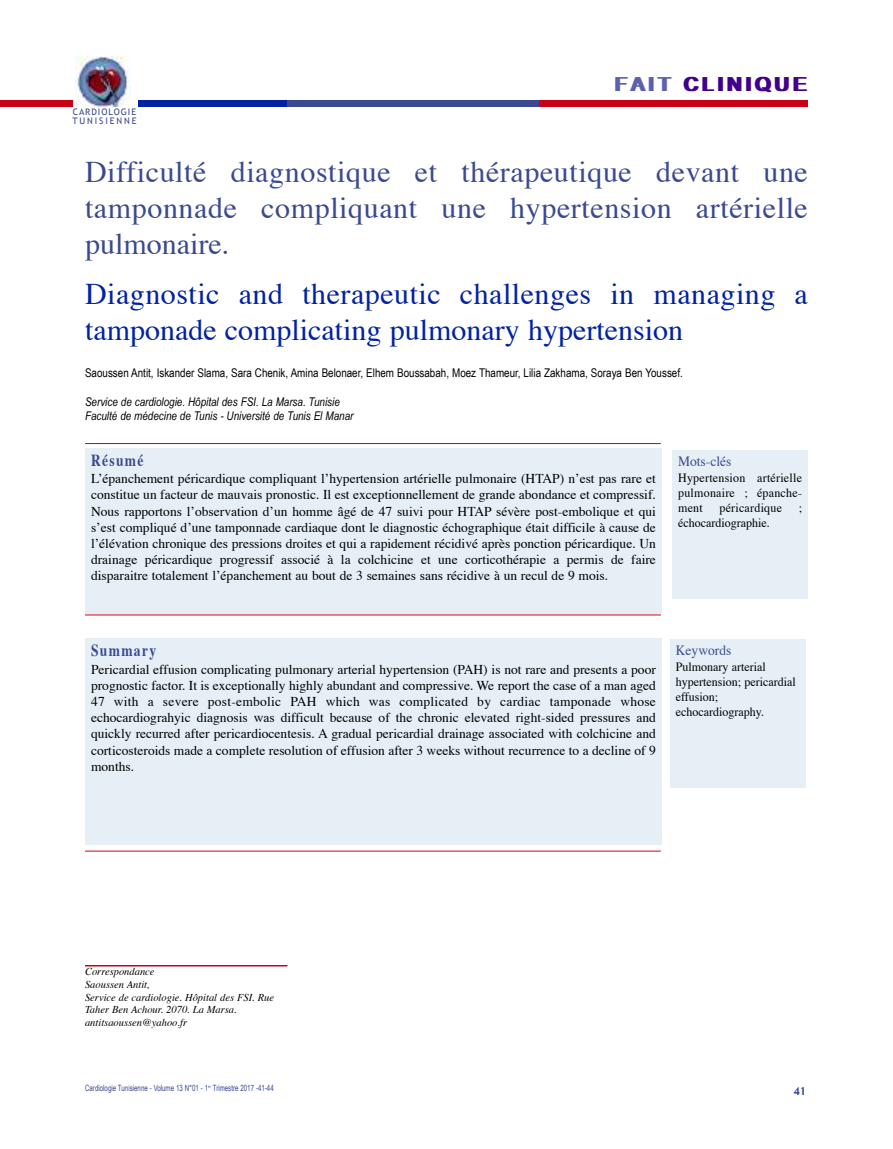
<style>
.page{position:relative;width:893px;height:1149px;background:#fff}
.page>*{position:absolute;margin:0;border:0;box-sizing:border-box;transform-origin:0 0}
.t1{font:30px/36px "Times";letter-spacing:.02em;color:#3b4990;text-align:justify}
.t2{font:30px/36px "Times";letter-spacing:.01em;color:#0022a3}
.t3{font:900 19.5px "Arial";letter-spacing:.07em;color:#41008b}
.t4{font:700 16.8px "Times";letter-spacing:.1em;color:#3b4990;scale:.8 1}
.t5{font:14.1px "Times";color:#3b4990;scale:.95 1}
.t6{font:13.5px/16.2px "Times";color:#000;text-align:justify}
.t7{font:12.6px/15px "Times";color:#000;text-align:justify;scale:.95 1}
.t8{font:12.6px "Times";letter-spacing:.02em;color:#000;scale:.95 1}
.t9{font:12px "Arial Narrow";color:#000}
.t10{font:italic 12px/14.4px "Arial Narrow";color:#000}
.t11{font:italic 10.5px/12.6px "Times";color:#000}
.t12{font:10.5px "Gadget";color:#3b4990}
.t13{font:9px/9px "Trebuchet MS";letter-spacing:.105em;color:#3b4990}
.t14{font:8.7px "Arial Narrow";color:#3b4990;scale:.87 1}
.s1{color:#5a60ad}
</style>
<div class="page">
<div style="left:85px;top:448px;width:577px;height:165px;background:#e5eff5"></div>
<div style="left:85px;top:638px;width:577px;height:206px;background:#e5eff5"></div>
<hr style="left:85px;top:964px;width:202px;height:2px;background:#ca0016">
<div style="left:672px;top:450px;width:136px;height:149px;background:#e5eff5"></div>
<div style="left:670px;top:639px;width:136px;height:149px;background:#e5eff5"></div>
<hr style="left:85px;top:443px;width:576px;height:1px;background:#ca0016">
<hr style="left:85px;top:614px;width:576px;height:1px;background:#ca0016">
<hr style="left:85px;top:850px;width:576px;height:1px;background:#ca0016">
<div style="left:0;top:100px;width:73px;height:6px;background:#ca0016"></div>
<div style="left:138px;top:100px;width:149px;height:6px;background:#0022a3"></div>
<div style="left:287px;top:100px;width:253px;height:6px;background:#3b4990"></div>
<div style="left:539px;top:100px;width:269px;height:6px;background:#ca0016"></div>
<img style="left:75px;top:56px;width:56px;height:50px">
<p class="t13" style="left:72px;top:107px;width:66px">CARDIOLOGIE<br>TUNISIENNE</p>
<h2 class="t3" style="left:614px;top:77px;width:196px"><span class="s1">FAIT</span> CLINIQUE</h2>
<h1 class="t1" style="left:85px;top:156px;width:724px">Difficulté diagnostique et thérapeutique devant une tamponnade compliquant une hypertension artérielle pulmonaire.</h1>
<h1 class="t2" style="left:85px;top:278px;width:724px">Diagnostic and therapeutic challenges in managing a tamponade complicating pulmonary hypertension</h1>
<p class="t9" style="left:85px;top:366px;width:599px">Saoussen Antit, Iskander Slama, Sara Chenik, Amina Belonaer, Elhem Boussabah, Moez Thameur, Lilia Zakhama, Soraya Ben Youssef.</p>
<p class="t10" style="left:85px;top:394px;width:270px">Service de cardiologie. Hôpital des FSI. La Marsa. Tunisie<br>Faculté de médecine de Tunis - Université de Tunis El Manar</p>
<p class="t5" style="left:678px;top:455px;width:58px">Mots-clés</p>
<p class="t7" style="left:678px;top:471px;width:132px">Hypertension artérielle pulmonaire ; épanche&shy;ment</p>
<p class="t4" style="left:91px;top:453px;width:67px">Résumé</p>
<p class="t6" style="left:91px;top:471px;width:566px">L’épanchement péricardique compliquant l’hypertension artérielle pulmonaire (HTAP) n’est pas rare et constitue un facteur de mauvais pronostic. Il est exceptionnellement de grande abondance et compressif.<br>Nous rapportons l’observation d’un homme âgé de 47 suivi pour HTAP sévère post-embolique et qui s’est compliqué d’une tamponnade cardiaque dont le diagnostic échographique était difficile à cause de l’élévation chronique des pressions droites et qui a rapidement récidivé après ponction péricardique. Un drainage péricardique progressif associé à la colchicine et une corticothérapie a permis de faire disparaitre totalement l’épanchement au bout de 3 semaines sans récidive à un recul de 9 mois.</p>
<p class="t8" style="left:719px;top:502px;width:67px">péricardique</p>
<p class="t7" style="left:799px;top:501px;width:5px">;</p>
<p class="t7" style="left:678px;top:516px;width:98px">échocardiographie.</p>
<p class="t4" style="left:91px;top:643px;width:83px">Summary</p>
<p class="t6" style="left:91px;top:661px;width:566px">Pericardial effusion complicating pulmonary arterial hypertension (PAH) is not rare and presents a poor prognostic factor. It is exceptionally highly abundant and compressive. We report the case of a man aged 47 with a severe post-embolic PAH which was complicated by cardiac tamponade whose echocardiograhyic diagnosis was difficult because of the chronic elevated right-sided pressures and quickly recurred after pericardiocentesis. A gradual pericardial drainage associated with colchicine and corticosteroids made a complete resolution of effusion after 3 weeks without recurrence to a decline of 9 months.</p>
<p class="t5" style="left:676px;top:644px;width:60px">Keywords</p>
<p class="t7" style="left:676px;top:660px;width:128px;text-align:left">Pulmonary arterial hypertension; pericardial effusion; echocardiography.</p>
<p class="t11" style="left:85px;top:966px;width:190px">Correspondance<br>Saoussen Antit,<br>Service de cardiologie. Hôpital des FSI. Rue<br>Taher Ben Achour. 2070. La Marsa. antitsaoussen@yahoo.fr</p>
<p class="t14" style="left:85px;top:1082px;width:218px">Cardiologie Tunisienne - Volume 13 N°01 - 1<sup>er</sup> Trimestre 2017 -41-44</p>
<p class="t12" style="left:793px;top:1084px;width:15px">41</p>
</div>
